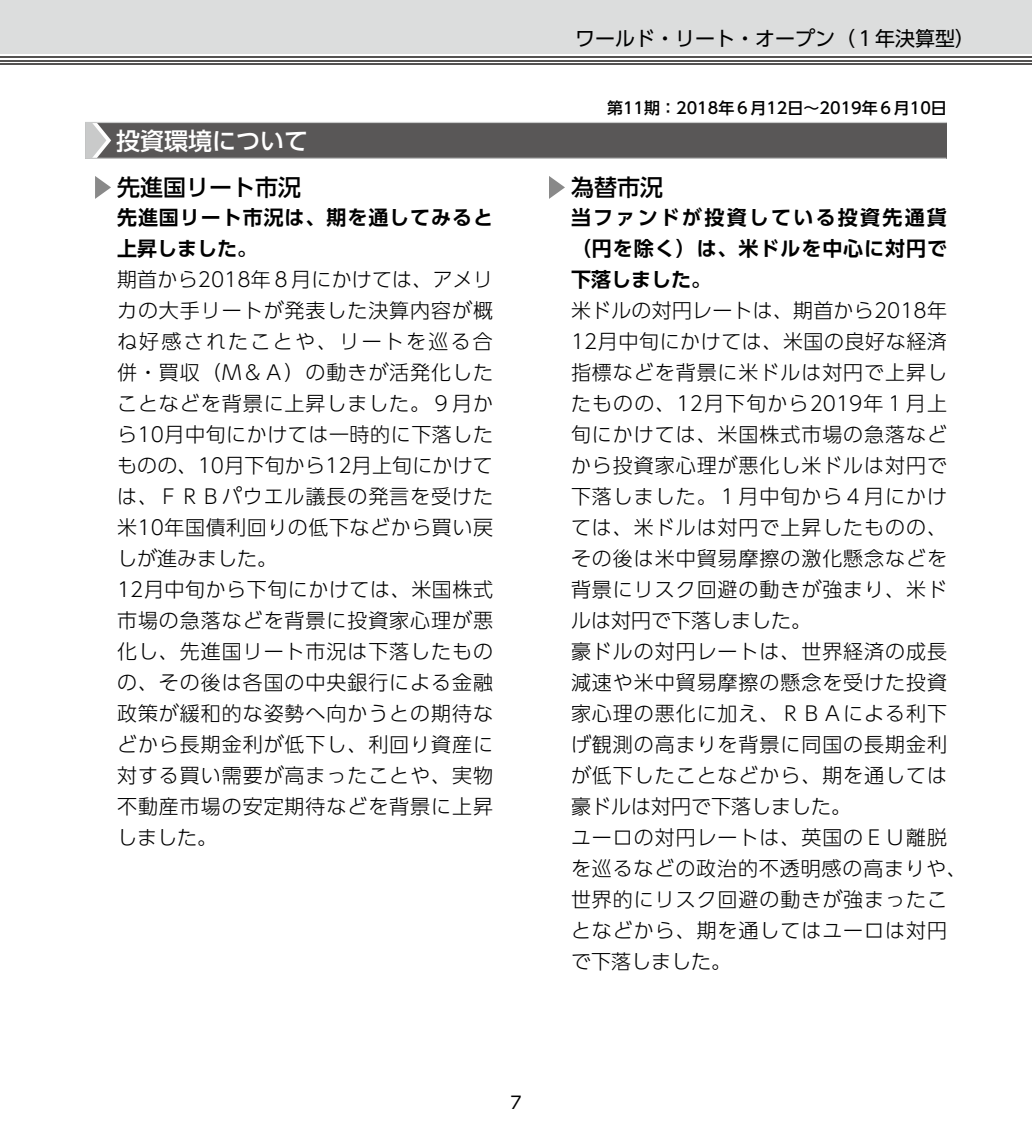
<style>
.page{position:relative;width:1032px;height:1134px;background:#fff}
.page>*{position:absolute;margin:0;border:0;box-sizing:border-box;transform-origin:0 0}
.t1{font:500 24px "UD Shin Go Pro";color:#fff}
.t2{font:500 23px "UD Shin Go Pro";color:#000}
.t3{font:300 20px/31px "UD Shin Go Pro";letter-spacing:.045em;color:#000}
.t4{font:700 20px/31px "UD Shin Go Pro De";letter-spacing:.045em;color:#000}
.t5{font:20px "UD Shin Go Pro";color:#000}
.t6{font:17px "UD Shin Go Pro";color:#000}
.t7{font:500 16px "UD Shin Go Pro";color:#000}
</style>
<div class="page">
<div style="left:0;top:0;width:1032px;height:54px;background:#dcdddd"></div>
<hr style="left:0;top:63px;width:1032px;height:2px;background:#545251">
<hr style="left:0;top:60px;width:1032px;height:1px;background:#545251">
<hr style="left:0;top:56px;width:1032px;height:2px;background:#545251">
<div style="left:85px;top:122px;width:862px;height:36px;background:#595757"></div>
<hr style="left:85px;top:158px;width:861px;height:1px;background:#c9caca">
<hr style="left:85px;top:122px;width:862px;height:1px;background:#c9caca">
<svg style="left:85px;top:123px;width:26px;height:35px"></svg>
<svg style="left:95px;top:176px;width:16px;height:23px"></svg>
<svg style="left:549px;top:176px;width:16px;height:23px"></svg>
<p class="t1" style="left:116px;top:121px;width:193px">投資環境について</p>
<p class="t2" style="left:117px;top:169px;width:185px">先進国リート市況</p>
<p class="t4" style="left:117px;top:201px;width:377px">先進国リート市況は、期を通してみると上昇しました。</p>
<p class="t3" style="left:117px;top:263px;width:377px">期首から2018年８月にかけては、アメリカの大手リートが発表した決算内容が概ね好感されたことや、リートを巡る合併・買収（Ｍ＆Ａ）の動きが活発化したことなどを背景に上昇しました。９月から10月中旬にかけては一時的に下落したものの、10月下旬から12月上旬にかけては、ＦＲＢパウエル議長の発言を受けた米10年国債利回りの低下などから買い戻しが進みました。<br>12月中旬から下旬にかけては、米国株式市場の急落などを背景に投資家心理が悪化し、先進国リート市況は下落したものの、その後は各国の中央銀行による金融政策が緩和的な姿勢へ向かうとの期待などから長期金利が低下し、利回り資産に対する買い需要が高まったことや、実物不動産市場の安定期待などを背景に上昇しました。</p>
<p class="t6" style="left:510px;top:1089px;width:13px">7</p>
<p class="t5" style="left:575px;top:22px;width:401px">ワールド・リート・オープン（１年決算型）</p>
<p class="t7" style="left:607px;top:95px;width:341px">第11期：2018年６月12日～2019年６月10日</p>
<p class="t2" style="left:571px;top:169px;width:93px">為替市況</p>
<p class="t4" style="left:571px;top:201px;width:377px;text-align:justify">当ファンドが投資している投資先通貨（円を除く）は、米ドルを中心に対円で下落しました。</p>
<p class="t3" style="left:571px;top:294px;width:397px">米ドルの対円レートは、期首から2018年<br>12月中旬にかけては、米国の良好な経済指標などを背景に米ドルは対円で上昇したものの、12月下旬から2019年１月上旬にかけては、米国株式市場の急落などから投資家心理が悪化し米ドルは対円で下落しました。１月中旬から４月にかけては、米ドルは対円で上昇したものの、その後は米中貿易摩擦の激化懸念などを背景にリスク回避の動きが強まり、米ドルは対円で下落しました。<br>豪ドルの対円レートは、世界経済の成長減速や米中貿易摩擦の懸念を受けた投資家心理の悪化に加え、ＲＢＡによる利下げ観測の高まりを背景に同国の長期金利が低下したことなどから、期を通しては豪ドルは対円で下落しました。<br>ユーロの対円レートは、英国のＥＵ離脱を巡るなどの政治的不透明感の高まりや、世界的にリスク回避の動きが強まったことなどから、期を通してはユーロは対円で下落しました。</p>
</div>
